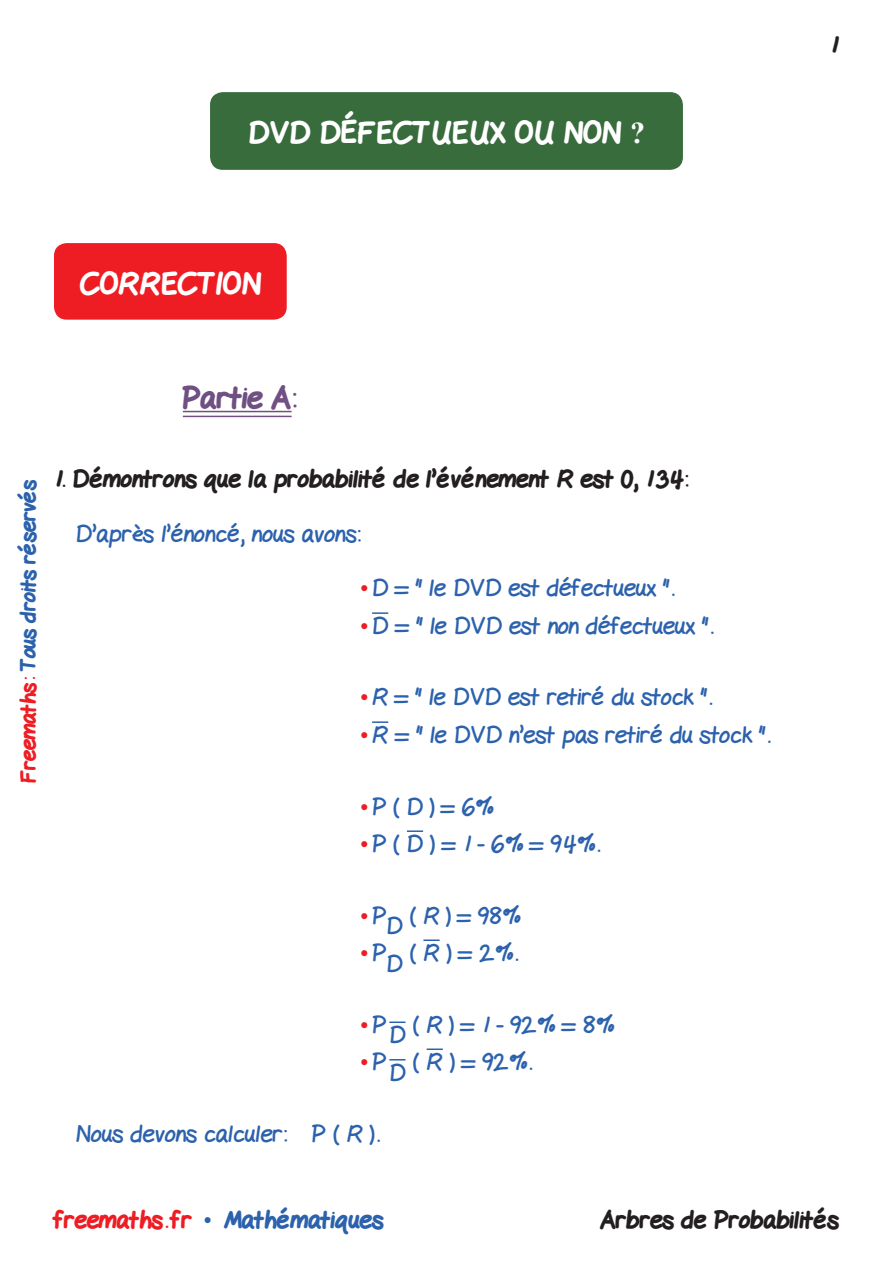
<style>
.page{position:relative;width:893px;height:1263px;background:#fff}
.page>*{position:absolute;margin:0;border:0;box-sizing:border-box;transform-origin:0 0}
.t1{font:800 30px "Gel Pen";color:#fff}
.t2{font:800 30px "Gel Pen";color:#704f83}
.t3{font:24px "Gel Pen";letter-spacing:-.005em;color:#2c62ad}
.t4{font:800 24px "Gel Pen";color:#231f20}
.t5{font:800 24px "Gel Pen";color:#2c62ad}
.t6{font:800 21px "Gel Pen";letter-spacing:-.01em;color:#2c62ad}
.s1{font-family:"Times New Roman";font-weight:700}
.s2{color:#ee1d23}
.s3{font-family:"Times New Roman";color:#ee1d23}
.s4{font-family:"Times New Roman";font-weight:400}
</style>
<div class="page">
<div style="left:54px;top:243px;width:233px;height:77px;background:#ee1d23;border-radius:13px"></div>
<svg style="left:372px;top:612px;width:16px;height:2px"></svg>
<svg style="left:372px;top:721px;width:16px;height:2px"></svg>
<svg style="left:407px;top:830px;width:16px;height:2px"></svg>
<svg style="left:423px;top:939px;width:17px;height:2px"></svg>
<svg style="left:389px;top:1021px;width:17px;height:2px"></svg>
<svg style="left:389px;top:1059px;width:17px;height:1px"></svg>
<svg style="left:427px;top:1048px;width:16px;height:2px"></svg>
<div style="left:210px;top:92px;width:473px;height:78px;background:#386c3d;border-radius:13px"></div>
<hr style="left:183px;top:416px;width:109px;height:1px;background:#704f83">
<hr style="left:183px;top:411px;width:109px;height:1px;background:#704f83">
<p class="t1" style="left:248px;top:111px;width:399px">DVD DÉFECTUEUX OU NON <span class="s1">?</span></p>
<p class="t4" style="left:830px;top:27px;width:10px">1</p>
<p class="t1" style="left:80px;top:262px;width:183px">CORRECTION</p>
<p class="t2" style="left:182px;top:376px;width:116px">Partie A:</p>
<p class="t6" style="left:13px;top:783px;width:305px;rotate:-90deg"><span class="s2">Freemaths:</span> Tous droits réservés</p>
<p class="t4" style="left:54px;top:462px;width:636px">1. Démontrons que la probabilité de l’événement R est 0, 1 34:</p>
<p class="t3" style="left:75px;top:514px;width:287px">D’après l’énoncé, nous avons:</p>
<p class="t3" style="left:360px;top:568px;width:316px"><span class="s3">•</span>D = " le DVD est défectueux ".</p>
<p class="t3" style="left:360px;top:606px;width:355px"><span class="s3">•</span>D = " le DVD est non défectueux ".</p>
<p class="t3" style="left:360px;top:677px;width:354px"><span class="s3">•</span>R = " le DVD est retiré du stock ".</p>
<p class="t3" style="left:360px;top:715px;width:412px"><span class="s3">•</span>R = " le DVD n’est pas retiré du stock ".</p>
<p class="t3" style="left:360px;top:786px;width:135px"><span class="s3">•</span>P ( D ) = 6%</p>
<p class="t3" style="left:360px;top:824px;width:242px"><span class="s3">•</span>P ( D ) = 1 - 6% = 94%.</p>
<p class="t3" style="left:360px;top:895px;width:162px"><span class="s3">•</span>PD ( R ) = 98%</p>
<p class="t3" style="left:360px;top:933px;width:160px"><span class="s3">•</span>PD ( R ) = 2%.</p>
<p class="t3" style="left:360px;top:1004px;width:255px"><span class="s3">•</span>PD ( R ) = 1 - 92% = 8%</p>
<p class="t3" style="left:360px;top:1042px;width:174px"><span class="s3">•</span>PD ( R ) = 92%.</p>
<p class="t3" style="left:75px;top:1114px;width:306px">Nous devons calculer: P ( R ) .</p>
<p class="t5" style="left:54px;top:1202px;width:331px"><span class="s2">freemaths . fr</span> <span class="s4">•</span> Mathématiques</p>
<p class="t4" style="left:600px;top:1202px;width:240px">Arbres de Probabilités</p>
</div>
